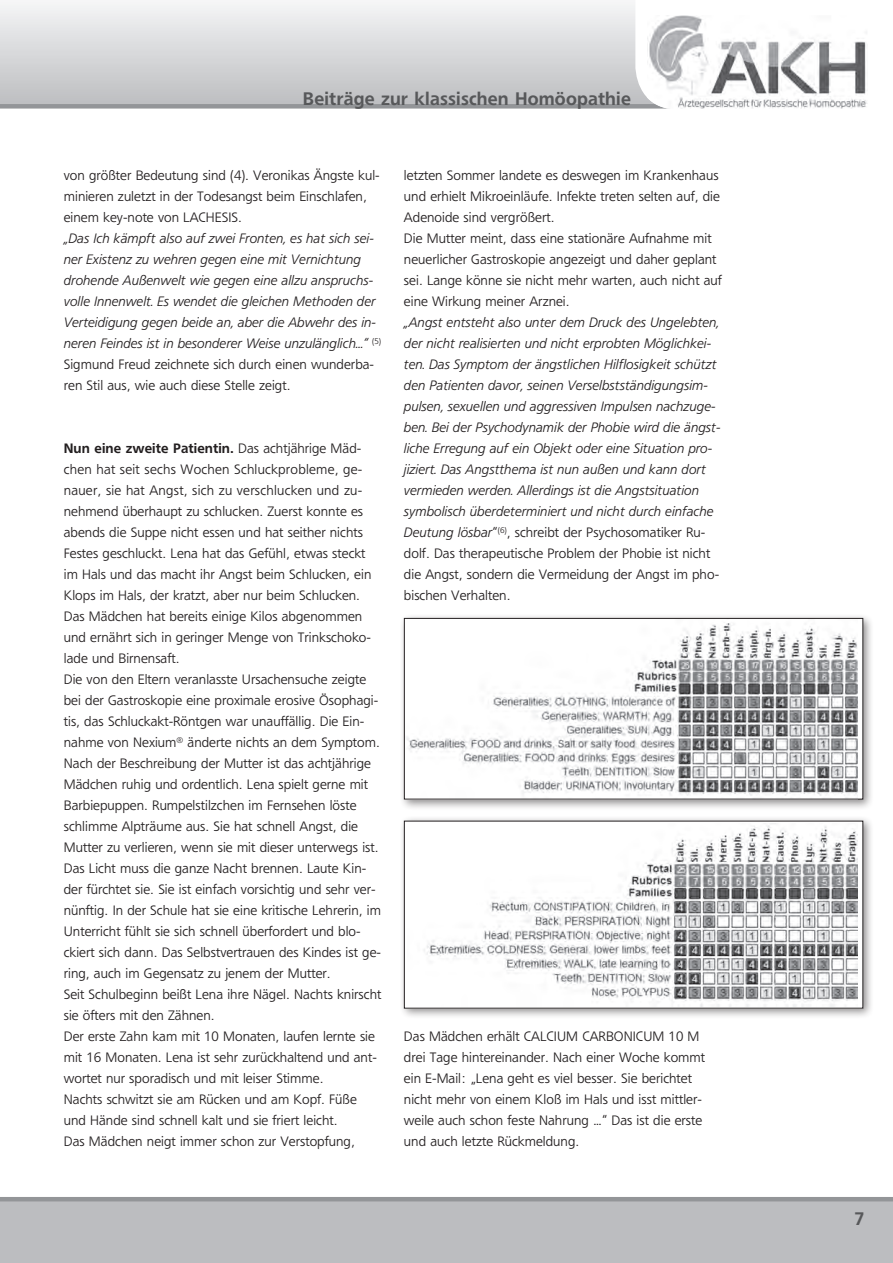
<style>
.page{position:relative;width:893px;height:1263px;background:#fff}
.page>*{position:absolute;margin:0;border:0;box-sizing:border-box;transform-origin:0 0}
.t1{font:500 18px "Freeborn SB";letter-spacing:.01em;color:#57585a}
.t2{font:300 13.5px/21px "Freeborn SB";letter-spacing:.005em;color:#231f20}
.t3{font:italic 300 13.5px/21px "Freeborn SB";letter-spacing:.005em;color:#231f20}
.s1{font-style:normal}
.s2{font-weight:500}
</style>
<div class="page">
<div style="left:0;top:1199px;width:893px;height:64px;background:#bcbdc0"></div>
<hr style="left:0;top:1197px;width:893px;height:4px;background:#939598">
<div style="left:0;top:0;width:893px;height:106px;background:linear-gradient(to bottom,#f5f6f7,#bcbec0)"></div>
<div style="left:0;top:104px;width:893px;height:5px;background:#939598"></div>
<svg style="left:635px;top:0;width:258px;height:109px"></svg>
<img style="left:647px;top:15px;width:220px;height:94px">
<div style="left:399px;top:613px;width:475px;height:197px;background:#231f20;opacity:.5"></div>
<img style="left:406px;top:620px;width:452px;height:177px">
<div style="left:404px;top:618px;width:459px;height:181px;border:1px solid #231f20"></div>
<div style="left:399px;top:815px;width:475px;height:205px;background:#231f20;opacity:.5"></div>
<img style="left:408px;top:823px;width:450px;height:183px">
<h1 class="t1" style="left:303px;top:88px;width:330px">Beiträge zur klassischen Homöopathie</h1>
<p class="t2" style="left:64px;top:165px;width:317px">von größter Bedeutung sind (4). Veronikas Ängste kul&shy;minieren zuletzt in der Todesangst beim Einschlafen, einem key-note von LACHESIS.</p>
<p class="t3" style="left:64px;top:228px;width:319px">„Das Ich kämpft also auf zwei Fronten, es hat sich sei&shy;ner Existenz zu wehren gegen eine mit Vernichtung drohende Außenwelt wie gegen eine allzu anspruchs&shy;volle Innenwelt. Es wendet die gleichen Methoden der Verteidigung gegen beide an, aber die Abwehr des in&shy;neren Feindes ist in besonderer Weise unzulänglich…“ <sup>(5)<br></sup><span class="s1">Sigmund Freud zeichnete sich durch einen wunderba&shy;ren Stil aus, wie auch diese Stelle zeigt.</span></p>
<p class="t2" style="left:64px;top:438px;width:319px"><span class="s2">Nun eine zweite Patientin.</span> Das achtjährige Mäd&shy;chen hat seit sechs Wochen Schluckprobleme, ge&shy;nauer, sie hat Angst, sich zu verschlucken und zu&shy;nehmend überhaupt zu schlucken. Zuerst konnte es abends die Suppe nicht essen und hat seither nichts Festes geschluckt. Lena hat das Gefühl, etwas steckt im Hals und das macht ihr Angst beim Schlucken, ein Klops im Hals, der kratzt, aber nur beim Schlucken.<br>Das Mädchen hat bereits einige Kilos abgenommen und ernährt sich in geringer Menge von Trinkschoko&shy;lade und Birnensaft.<br>Die von den Eltern veranlasste Ursachensuche zeigte bei der Gastroskopie eine proximale erosive Ösophagi&shy;tis, das Schluckakt-Röntgen war unauffällig. Die Ein&shy;nahme von Nexium<sup>®</sup> änderte nichts an dem Symptom.<br>Nach der Beschreibung der Mutter ist das achtjährige Mädchen ruhig und ordentlich. Lena spielt gerne mit Barbiepuppen. Rumpelstilzchen im Fernsehen löste schlimme Alpträume aus. Sie hat schnell Angst, die Mutter zu verlieren, wenn sie mit dieser unterwegs ist.<br>Das Licht muss die ganze Nacht brennen. Laute Kin&shy;der fürchtet sie. Sie ist einfach vorsichtig und sehr ver&shy;nünftig. In der Schule hat sie eine kritische Lehrerin, im Unterricht fühlt sie sich schnell überfordert und blo&shy;ckiert sich dann. Das Selbstvertrauen des Kindes ist ge&shy;ring, auch im Gegensatz zu jenem der Mutter.<br>Seit Schulbeginn beißt Lena ihre Nägel. Nachts knirscht sie öfters mit den Zähnen.<br>Der erste Zahn kam mit 10 Monaten, laufen lernte sie mit 16 Monaten. Lena ist sehr zurückhaltend und ant&shy;wortet nur sporadisch und mit leiser Stimme.<br>Nachts schwitzt sie am Rücken und am Kopf. Füße und Hände sind schnell kalt und sie friert leicht.<br>Das Mädchen neigt immer schon zur Verstopfung,</p>
<p class="t2" style="left:404px;top:165px;width:319px">letzten Sommer landete es deswegen im Krankenhaus und erhielt Mikroeinläufe. Infekte treten selten auf, die Adenoide sind vergrößert.<br>Die Mutter meint, dass eine stationäre Aufnahme mit neuerlicher Gastroskopie angezeigt und daher geplant sei. Lange könne sie nicht mehr warten, auch nicht auf eine Wirkung meiner Arznei.</p>
<p class="t3" style="left:404px;top:312px;width:318px">„Angst entsteht also unter dem Druck des Ungelebten, der nicht realisierten und nicht erprobten Möglichkei&shy;ten. Das Symptom der ängstlichen Hilflosigkeit schützt den Patienten davor, seinen Verselbstständigungsim&shy;pulsen, sexuellen und aggressiven Impulsen nachzuge&shy;ben. Bei der Psychodynamik der Phobie wird die ängst&shy;liche Erregung auf ein Objekt oder eine Situation pro&shy;jiziert. Das Angstthema ist nun außen und kann dort vermieden werden. Allerdings ist die Angstsituation symbolisch überdeterminiert und nicht durch einfache Deutung lösbar<span class="s1">“</span><sup>(6)</sup><span class="s1">, schreibt der Psychosomatiker Ru&shy;dolf. Das therapeutische Problem der Phobie ist nicht die Angst, sondern die Vermeidung der Angst im pho&shy;bischen Verhalten.</span></p>
<p class="t2" style="left:404px;top:1026px;width:303px">Das Mädchen erhält CALCIUM CARBONICUM 10 M drei Tage hintereinander. Nach einer Woche kommt ein E-Mail: „Lena geht es viel besser. Sie berichtet nicht mehr von einem Kloß im Hals und isst mittler&shy;weile auch schon feste Nahrung …“ Das ist die erste und auch letzte Rückmeldung.</p>
<h1 class="t1" style="left:854px;top:1208px;width:11px">7</h1>
</div>
